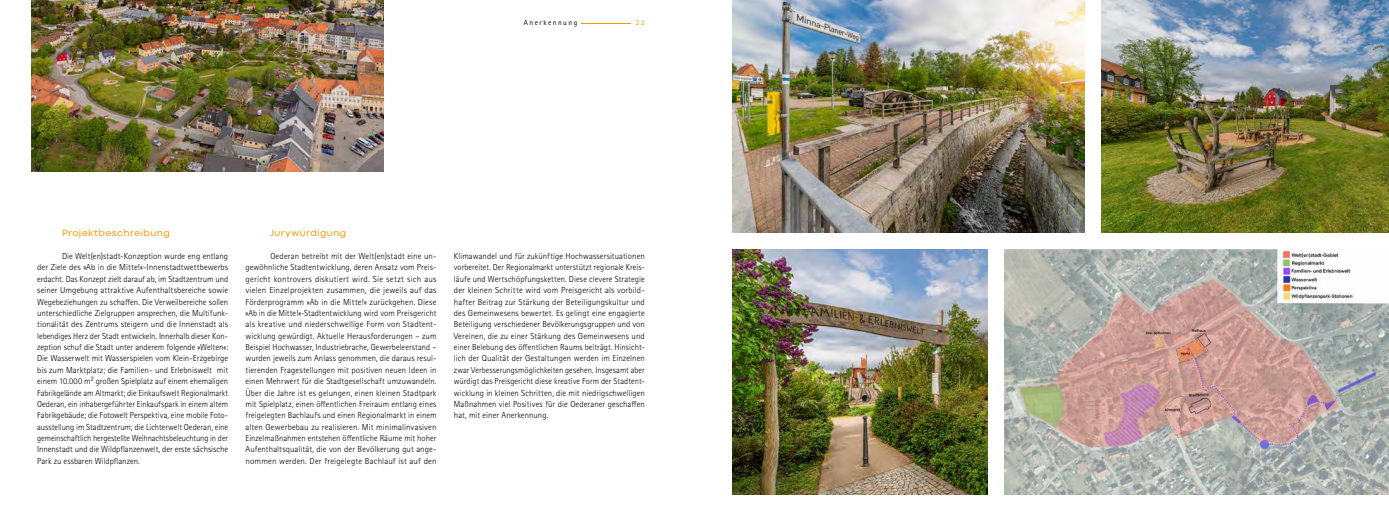
<style>
.page{position:relative;width:1389px;height:521px;background:#fff}
.page>*{position:absolute;margin:0;border:0;box-sizing:border-box;transform-origin:0 0}
.t1{font:9.62px "Codec Cold";letter-spacing:.035em;color:#f49800}
.t2{font:300 8.75px/11.4px "Rotis Sans Serif Pro";letter-spacing:.005em;color:#000;text-align:justify}
.t3{font:7.44px "Rotis Sans Serif Pro";letter-spacing:.2em;color:#000}
.t4{font:7.44px "Rotis Sans Serif Pro";color:#f49800}
</style>
<div class="page">
<img style="left:733px;top:0;width:352px;height:232px">
<img style="left:733px;top:249px;width:254px;height:245px">
<img style="left:1004px;top:249px;width:385px;height:245px">
<img style="left:31px;top:0;width:352px;height:172px">
<img style="left:1102px;top:0;width:287px;height:232px">
<hr style="left:581px;top:23px;width:50px;height:1px;background:#f49800">
<p class="t3" style="left:524px;top:18px;width:55px">Anerkennung</p>
<p class="t4" style="left:636px;top:18px;width:10px">22</p>
<p class="t1" style="left:62px;top:227px;width:109px">Projektbeschreibung</p>
<p class="t2" style="left:37px;top:251px;width:193px;text-indent:25px">Die Welt(en)stadt-Konzeption wurde eng entlang der Ziele des »Ab in die Mitte!«-Innenstadtwettbewerbs erdacht. Das Konzept zielt darauf ab, im Stadtzentrum und seiner Umgebung attraktive Aufenthaltsbereiche sowie Wegebeziehungen zu schaffen. Die Verweilbereiche sollen unterschiedliche Zielgruppen ansprechen, die Multifunk&shy;tionalität des Zentrums steigern und die Innenstadt als lebendiges Herz der Stadt entwickeln. Innerhalb dieser Kon&shy;zeption schuf die Stadt unter anderem folgende »Welten«:<br>Die Wasserwelt mit Wasserspielen vom Klein-Erzgebirge bis zum Marktplatz; die Familien- und Erlebniswelt mit einem 10.000 m² großen Spielplatz auf einem ehemaligen Fabrikgelände am Altmarkt; die Einkaufswelt Regionalmarkt Oederan, ein inhabergeführter Einkaufspark in einem altem Fabrikgebäude; die Fotowelt Perspektiva, eine mobile Foto&shy;ausstellung im Stadtzentrum; die Lichterwelt Oederan, eine gemeinschaftlich hergestellte Weihnachtsbeleuchtung in der Innenstadt und die Wildpflanzenwelt, der erste sächsische Park zu essbaren Wildpflanzen.</p>
<p class="t1" style="left:270px;top:227px;width:77px">Jurywürdigung</p>
<p class="t2" style="left:246px;top:251px;width:192px;text-indent:25px">Oederan betreibt mit der Welt(en)stadt eine un&shy;gewöhnliche Stadtentwicklung, deren Ansatz vom Preis&shy;gericht kontrovers diskutiert wird. Sie setzt sich aus vielen Einzelprojekten zusammen, die jeweils auf das Förderprogramm »Ab in die Mitte!« zurückgehen. Diese »Ab in die Mitte!«-Stadtentwicklung wird vom Preisgericht als kreative und niederschwellige Form von Stadtent&shy;wicklung gewürdigt. Aktuelle Herausforderungen – zum Beispiel Hochwasser, Industriebrache, Gewerbeleerstand – wurden jeweils zum Anlass genommen, die daraus resul&shy;tierenden Fragestellungen mit positiven neuen Ideen in einen Mehrwert für die Stadtgesellschaft umzuwandeln.<br>Über die Jahre ist es gelungen, einen kleinen Stadtpark mit Spielplatz, einen öffentlichen Freiraum entlang eines freigelegten Bachlaufs und einen Regionalmarkt in einem alten Gewerbebau zu realisieren. Mit minimalinvasiven Einzelmaßnahmen entstehen öffentliche Räume mit hoher Aufenthaltsqualität, die von der Bevölkerung gut ange&shy;nommen werden. Der freigelegte Bachlauf ist auf den</p>
<p class="t2" style="left:454px;top:251px;width:192px">Klimawandel und für zukünftige Hochwassersituationen vorbereitet. Der Regionalmarkt unterstützt regionale Kreis&shy;läufe und Wertschöpfungsketten. Diese clevere Strategie der kleinen Schritte wird vom Preisgericht als vorbild&shy;hafter Beitrag zur Stärkung der Beteiligungskultur und des Gemeinwesens bewertet. Es gelingt eine engagierte Beteiligung verschiedener Bevölkerungsgruppen und von Vereinen, die zu einer Stärkung des Gemeinwesens und einer Belebung des öffentlichen Raums beiträgt. Hinsicht&shy;lich der Qualität der Gestaltungen werden im Einzelnen zwar Verbesserungsmöglichkeiten gesehen. Insgesamt aber würdigt das Preisgericht diese kreative Form der Stadtent&shy;wicklung in kleinen Schritten, die mit niedrigschwelligen Maßnahmen viel Positives für die Oederaner geschaffen hat, mit einer Anerkennung.</p>
</div>
